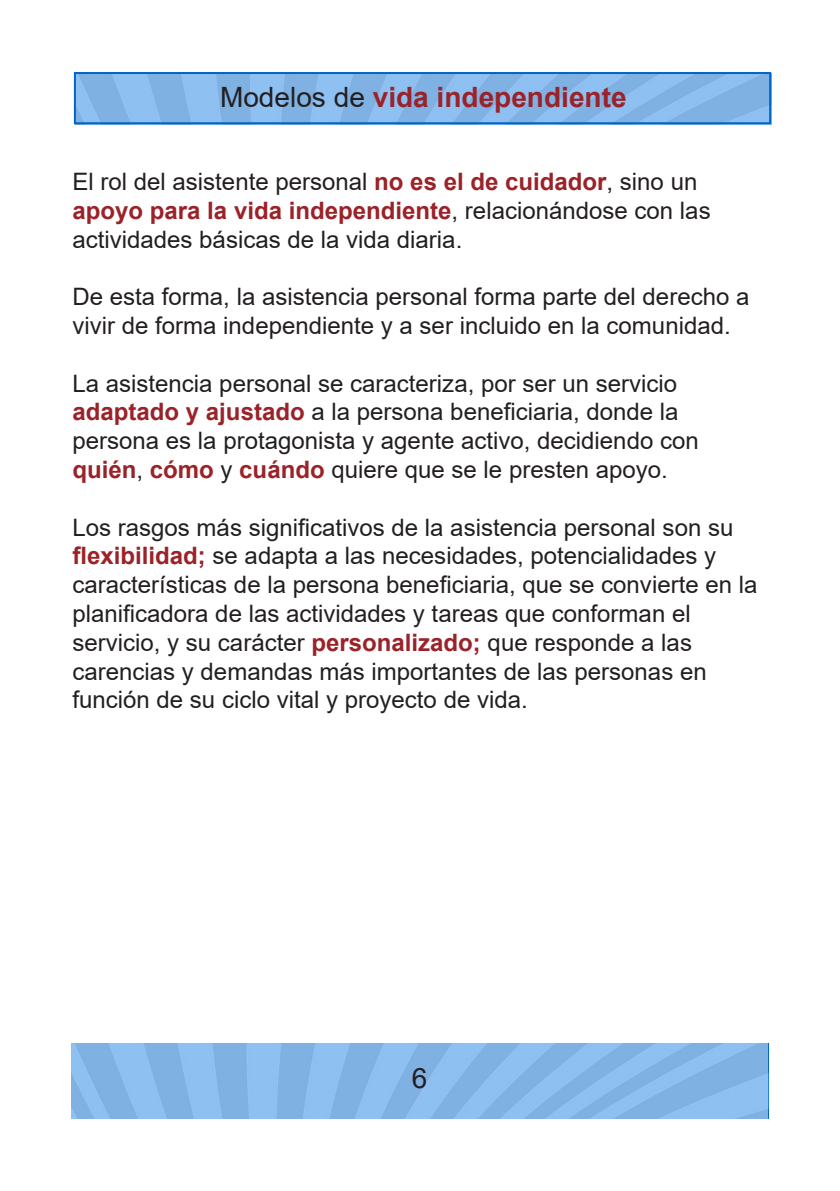
<style>
.page{position:relative;width:840px;height:1191px;background:#fff}
.page>*{position:absolute;margin:0;border:0;box-sizing:border-box;transform-origin:0 0}
.t1{font:700 28px "Arial";color:#9b2228}
.t2{font:28px "Arial";color:#231f20}
.t3{font:24px/28.8px "Arial";color:#231f20}
.t4{font:700 24px "Arial";color:#9b2228}
.s1{font-weight:400;color:#231f20}
.s2{font-weight:700;color:#9b2228}
</style>
<div class="page">
<div style="left:66px;top:72px;width:705px;height:52px;background:linear-gradient(to right,#8bbbeb,#84b6e9)"></div>
<div style="left:74px;top:72px;width:696px;height:52px;border:2px solid #0064c8"></div>
<div style="left:72px;top:1043px;width:695px;height:76px;background:#8ab8e8"></div>
<p class="t1" style="left:220px;top:77px;width:408px"><span class="s1">Modelos de</span> vida independiente</p>
<p class="t3" style="left:72px;top:167px;width:626px">El rol del asistente personal <span class="s2">no es el de cuidador</span>, sino un</p>
<p class="t4" style="left:72px;top:193px;width:639px">apoyo para la vida independiente<span class="s1">, relacionándose con las</span></p>
<p class="t3" style="left:72px;top:224px;width:391px">actividades básicas de la vida diaria.</p>
<p class="t3" style="left:72px;top:282px;width:678px">De esta forma, la asistencia personal forma parte del derecho a vivir de forma independiente y a ser incluido en la comunidad.</p>
<p class="t3" style="left:72px;top:368px;width:606px">La asistencia personal se caracteriza, por ser un servicio</p>
<p class="t3" style="left:72px;top:397px;width:607px"><span class="s2">adaptado y ajustado</span> a la persona beneficiaria, donde la</p>
<p class="t3" style="left:72px;top:426px;width:627px">persona es la protagonista y agente activo, decidiendo con <span class="s2">quién</span>, <span class="s2">cómo</span> y <span class="s2">cuándo</span> quiere que se le presten apoyo.</p>
<p class="t3" style="left:72px;top:512px;width:686px">Los rasgos más significativos de la asistencia personal son su <span class="s2">flexibilidad;</span> se adapta a las necesidades, potencialidades y características de la persona beneficiaria, que se convierte en la planificadora de las actividades y tareas que conforman el</p>
<p class="t3" style="left:72px;top:628px;width:620px">servicio, y su carácter <span class="s2">personalizado;</span> que responde a las</p>
<p class="t3" style="left:72px;top:656px;width:635px">carencias y demandas más importantes de las personas en</p>
<p class="t3" style="left:72px;top:685px;width:456px">función de su ciclo vital y proyecto de vida.</p>
<p class="t2" style="left:412px;top:1058px;width:17px">6</p>
</div>
